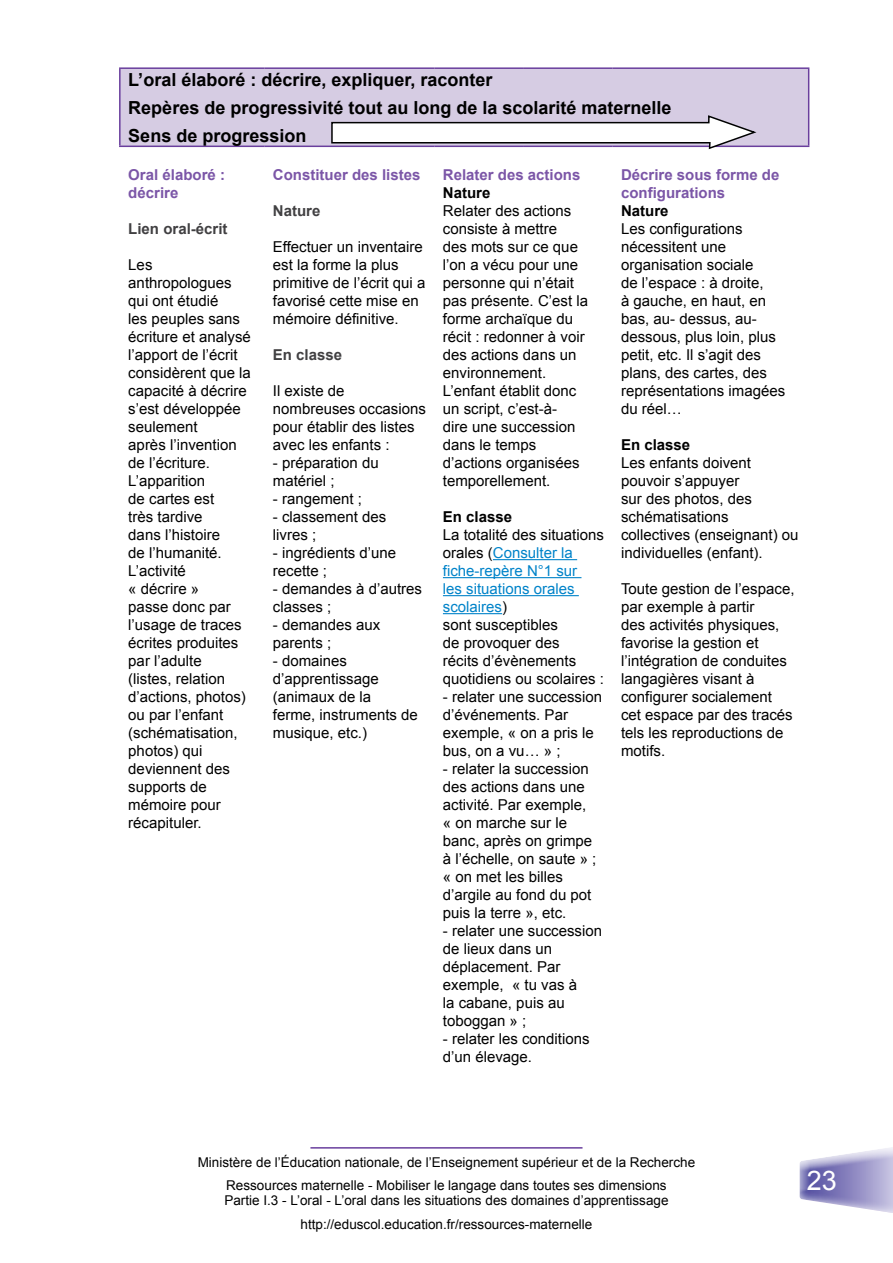
<style>
.page{position:relative;width:893px;height:1263px;background:#fff}
.page>*{position:absolute;margin:0;border:0;box-sizing:border-box;transform-origin:0 0}
.t1{font:27px "Arial";color:#fff}
.t2{font:700 18px/28.2px "Arial";color:#000}
.t3{font:15px/18px "Arial";color:#000}
.t4{font:700 15px/18px "Arial";color:#7b56a7}
.t5{font:700 15px "Arial";color:#414042}
.t6{font:700 15px "Arial";color:#000}
.t7{font:13.5px/23.5px "Arial";color:#000;text-align:center}
.s1{color:#0083c9}
</style>
<div class="page">
<div style="left:791px;top:1144px;width:102px;height:73px;background:#6a3f9d;opacity:.75"></div>
<hr style="left:310px;top:1147px;width:272px;height:1px;background:#6a3f9d">
<div style="left:120px;top:68px;width:689px;height:78px;background:#d6cce3"></div>
<hr style="left:119px;top:67px;width:145px;height:2px;background:#6a3f9d">
<hr style="left:119px;top:69px;width:2px;height:77px;background:#6a3f9d">
<hr style="left:264px;top:67px;width:170px;height:2px;background:#6a3f9d">
<hr style="left:434px;top:67px;width:89px;height:2px;background:#6a3f9d">
<hr style="left:523px;top:67px;width:90px;height:2px;background:#6a3f9d">
<hr style="left:613px;top:67px;width:196px;height:2px;background:#6a3f9d">
<hr style="left:808px;top:69px;width:1px;height:77px;background:#6a3f9d">
<hr style="left:119px;top:146px;width:145px;height:1px;background:#6a3f9d">
<hr style="left:264px;top:146px;width:170px;height:1px;background:#6a3f9d">
<hr style="left:613px;top:146px;width:196px;height:1px;background:#6a3f9d">
<hr style="left:493px;top:559px;width:84px;height:1px;background:#0083c9">
<hr style="left:443px;top:577px;width:138px;height:1px;background:#0083c9">
<hr style="left:443px;top:595px;width:136px;height:1px;background:#0083c9">
<hr style="left:443px;top:613px;width:59px;height:1px;background:#0083c9">
<svg style="left:330px;top:115px;width:429px;height:34px"></svg>
<p class="t2" style="left:128px;top:66px;width:545px">L’oral élaboré : décrire, expliquer, raconter<br>Repères de progressivité tout au long de la scolarité maternelle<br>Sens de progression</p>
<p class="t4" style="left:128px;top:166px;width:98px">Oral élaboré : décrire</p>
<p class="t5" style="left:128px;top:219px;width:101px">Lien oral-écrit</p>
<p class="t3" style="left:128px;top:256px;width:124px">Les anthropologues qui ont étudié<br>les peuples sans écriture et analysé l’apport de l’écrit considèrent que la capacité à décrire s’est développée seulement<br>après l’invention de l’écriture.<br>L’apparition<br>de cartes est<br>très tardive<br>dans l’histoire<br>de l’humanité.<br>L’activité<br>« décrire »<br>passe donc par l’usage de traces écrites produites par l’adulte<br>(listes, relation d’actions, photos) ou par l’enfant (schématisation, photos) qui deviennent des supports de mémoire pour récapituler.</p>
<p class="t4" style="left:273px;top:166px;width:149px">Constituer des listes</p>
<p class="t5" style="left:273px;top:201px;width:49px">Nature</p>
<p class="t3" style="left:273px;top:238px;width:154px">Effectuer un inventaire est la forme la plus primitive de l’écrit qui a favorisé cette mise en mémoire définitive.</p>
<p class="t5" style="left:273px;top:345px;width:71px">En classe</p>
<p class="t3" style="left:273px;top:382px;width:154px">Il existe de nombreuses occasions pour établir des listes avec les enfants :</p>
<p class="t3" style="left:273px;top:454px;width:107px">- préparation du matériel ;</p>
<p class="t3" style="left:273px;top:490px;width:91px">- rangement ;</p>
<p class="t3" style="left:273px;top:508px;width:115px">- classement des livres ;</p>
<p class="t3" style="left:273px;top:544px;width:125px">- ingrédients d’une recette ;</p>
<p class="t3" style="left:273px;top:580px;width:151px">- demandes à d’autres classes ;</p>
<p class="t3" style="left:273px;top:616px;width:109px">- demandes aux parents ;</p>
<p class="t3" style="left:273px;top:652px;width:147px">- domaines d’apprentissage (animaux de la<br>ferme, instruments de musique, etc.)</p>
<p class="t4" style="left:621px;top:166px;width:160px">Décrire sous forme de configurations</p>
<p class="t6" style="left:621px;top:201px;width:49px">Nature</p>
<p class="t3" style="left:621px;top:220px;width:166px">Les configurations nécessitent une organisation sociale<br>de l’espace : à droite,<br>à gauche, en haut, en bas, au- dessus, au&shy;dessous, plus loin, plus petit, etc. Il s’agit des plans, des cartes, des représentations imagées du réel…</p>
<p class="t6" style="left:621px;top:435px;width:71px">En classe</p>
<p class="t3" style="left:621px;top:454px;width:179px">Les enfants doivent pouvoir s’appuyer<br>sur des photos, des schématisations collectives (enseignant) ou individuelles (enfant).</p>
<p class="t3" style="left:621px;top:580px;width:175px">Toute gestion de l’espace, par exemple à partir<br>des activités physiques, favorise la gestion et l’intégration de conduites langagières visant à configurer socialement cet espace par des tracés tels les reproductions de motifs.</p>
<p class="t4" style="left:443px;top:166px;width:139px">Relater des actions</p>
<p class="t6" style="left:443px;top:183px;width:49px">Nature</p>
<p class="t3" style="left:443px;top:202px;width:147px">Relater des actions consiste à mettre<br>des mots sur ce que l’on a vécu pour une personne qui n’était pas présente. C’est la forme archaïque du récit : redonner à voir des actions dans un environnement.<br>L’enfant établit donc un script, c’est-à-<br>dire une succession dans le temps d’actions organisées temporellement.</p>
<p class="t6" style="left:443px;top:507px;width:71px">En classe</p>
<p class="t3" style="left:443px;top:526px;width:162px">La totalité des situations orales (<span class="s1">Consulter la fiche-repère N°1 sur<br>les situations orales scolaires</span>)<br>sont susceptibles<br>de provoquer des<br>récits d’évènements quotidiens ou scolaires :</p>
<p class="t3" style="left:443px;top:688px;width:161px">- relater une succession d’événements. Par exemple, « on a pris le bus, on a vu… » ;</p>
<p class="t3" style="left:443px;top:760px;width:155px">- relater la succession des actions dans une activité. Par exemple, « on marche sur le banc, après on grimpe à l’échelle, on saute » ; « on met les billes d’argile au fond du pot puis la terre », etc.</p>
<p class="t3" style="left:443px;top:922px;width:161px">- relater une succession de lieux dans un déplacement. Par exemple, « tu vas à<br>la cabane, puis au toboggan » ;</p>
<p class="t3" style="left:443px;top:1030px;width:148px">- relater les conditions d’un élevage.</p>
<p class="t7" style="left:198px;top:1150px;width:499px">Ministère de l’Éducation nationale, de l’Enseignement supérieur et de la Recherche<br>Ressources maternelle - Mobiliser le langage dans toutes ses dimensions</p>
<p class="t7" style="left:224px;top:1189px;width:446px">Partie I.3 - L’oral - L’oral dans les situations des domaines d’apprentissage http://eduscol.education.fr/ressources-maternelle</p>
<h1 class="t1" style="left:807px;top:1162px;width:32px">23</h1>
</div>
